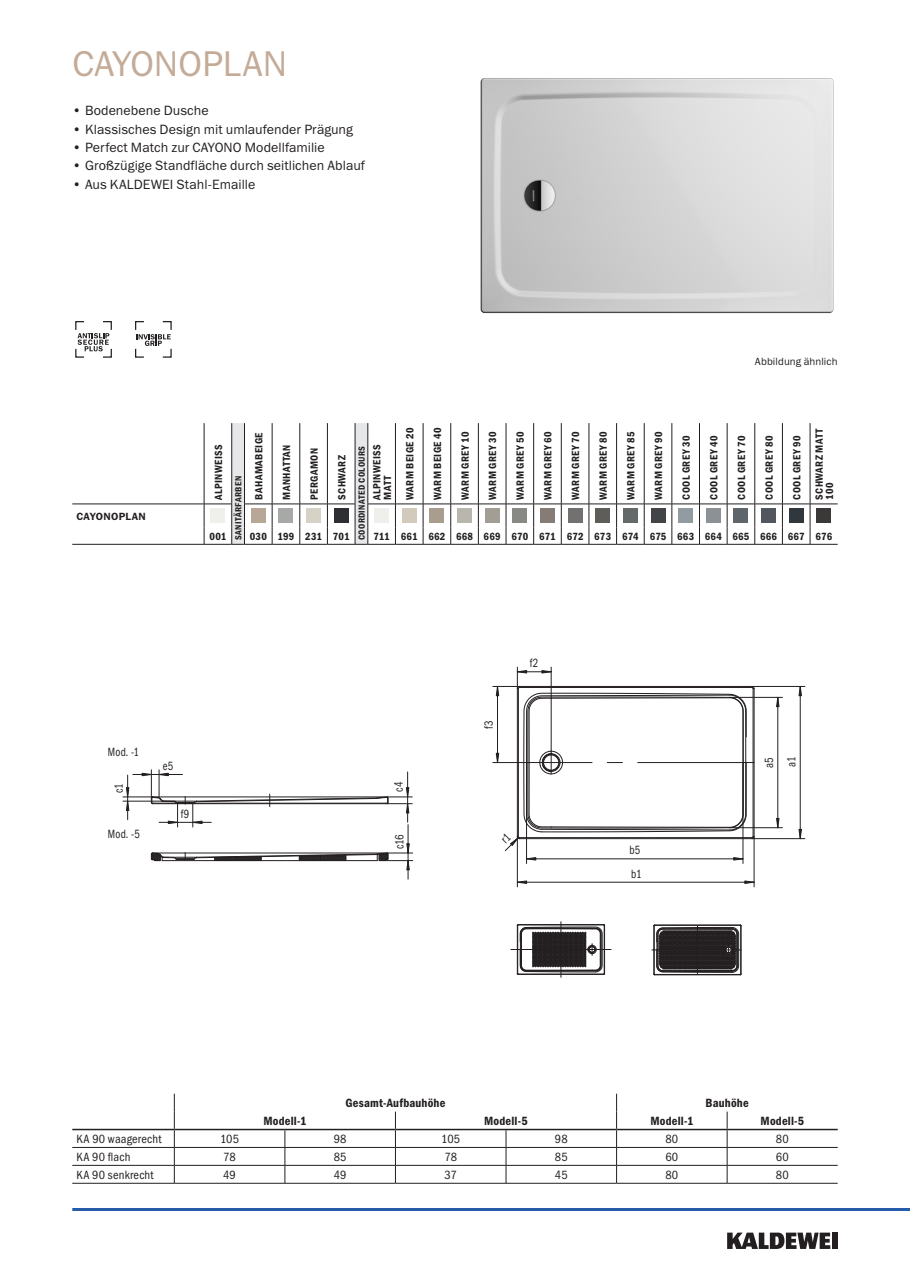
<style>
.page{position:relative;width:910px;height:1280px;background:#fff}
.page>*{position:absolute;margin:0;border:0;box-sizing:border-box;transform-origin:0 0}
.t1{font:36px "Franklin Gothic ITC";color:#c4ab97}
.t2{font:13.5px "Franklin Gothic ITC";letter-spacing:.005em;color:#231f20}
.t3{font:12px "Franklin Gothic Cond ITC";letter-spacing:.015em;color:#231f20}
.t4{font:600 12px "Franklin Gothic Cond ITC";letter-spacing:.015em;color:#231f20}
.t5{font:12px/23.4px "Franklin Gothic Cond ITC";letter-spacing:.015em;color:#231f20;scale:.87 1}
.t6{font:600 10.5px/10.5px "Franklin Gothic Cond ITC";letter-spacing:.03em;color:#231f20}
.t7{font:10.5px "Franklin Gothic ITC";letter-spacing:.01em;color:#231f20}
.t8{font:600 10.5px "Franklin Gothic ITC";letter-spacing:.03em;color:#231f20}
.t9{font:600 9px "Franklin Gothic Cond ITC";letter-spacing:.035em;color:#231f20}
.s1{font-family:"Franklin Gothic Cond ITC"}
</style>
<div class="page">
<div style="left:832px;top:1232px;width:6px;height:17px;background:#231f20"></div>
<svg style="left:727px;top:1232px;width:103px;height:17px"></svg>
<hr style="left:72px;top:1208px;width:838px;height:3px;background:#275caa">
<hr style="left:754px;top:688px;width:1px;height:149px;background:#231f20">
<hr style="left:754px;top:837px;width:1px;height:50px;background:#231f20">
<hr style="left:800px;top:686px;width:1px;height:153px;background:#231f20">
<hr style="left:752px;top:686px;width:53px;height:1px;background:#231f20">
<hr style="left:752px;top:838px;width:53px;height:1px;background:#231f20">
<svg style="left:799px;top:687px;width:3px;height:9px"></svg>
<svg style="left:799px;top:829px;width:3px;height:10px"></svg>
<svg style="left:123px;top:770px;width:290px;height:109px"></svg>
<hr style="left:777px;top:697px;width:1px;height:131px;background:#231f20">
<hr style="left:729px;top:697px;width:53px;height:1px;background:#231f20">
<hr style="left:729px;top:827px;width:53px;height:1px;background:#231f20">
<svg style="left:776px;top:697px;width:3px;height:10px"></svg>
<svg style="left:776px;top:818px;width:3px;height:10px"></svg>
<img style="left:480px;top:78px;width:354px;height:236px">
<svg style="left:135px;top:321px;width:37px;height:37px"></svg>
<svg style="left:75px;top:321px;width:37px;height:37px"></svg>
<hr style="left:72px;top:1129px;width:102px;height:1px;background:#231f20">
<hr style="left:174px;top:1129px;width:111px;height:1px;background:#231f20">
<hr style="left:285px;top:1129px;width:110px;height:1px;background:#231f20">
<hr style="left:395px;top:1129px;width:111px;height:1px;background:#231f20">
<hr style="left:506px;top:1129px;width:111px;height:1px;background:#231f20">
<hr style="left:617px;top:1129px;width:110px;height:1px;background:#231f20">
<hr style="left:727px;top:1129px;width:111px;height:1px;background:#231f20">
<hr style="left:72px;top:1147px;width:102px;height:1px;background:#231f20">
<hr style="left:174px;top:1147px;width:111px;height:1px;background:#231f20">
<hr style="left:285px;top:1147px;width:110px;height:1px;background:#231f20">
<hr style="left:395px;top:1147px;width:111px;height:1px;background:#231f20">
<hr style="left:506px;top:1147px;width:111px;height:1px;background:#231f20">
<hr style="left:617px;top:1147px;width:110px;height:1px;background:#231f20">
<hr style="left:727px;top:1147px;width:111px;height:1px;background:#231f20">
<hr style="left:72px;top:1165px;width:102px;height:1px;background:#231f20">
<hr style="left:72px;top:1183px;width:102px;height:1px;background:#231f20">
<hr style="left:174px;top:1165px;width:111px;height:1px;background:#231f20">
<svg style="left:174px;top:1094px;width:1px;height:89px"></svg>
<hr style="left:174px;top:1183px;width:111px;height:1px;background:#231f20">
<hr style="left:285px;top:1165px;width:110px;height:1px;background:#231f20">
<svg style="left:285px;top:1130px;width:1px;height:53px"></svg>
<hr style="left:285px;top:1183px;width:110px;height:1px;background:#231f20">
<hr style="left:395px;top:1165px;width:111px;height:1px;background:#231f20">
<svg style="left:395px;top:1111px;width:1px;height:72px"></svg>
<hr style="left:395px;top:1183px;width:111px;height:1px;background:#231f20">
<hr style="left:506px;top:1165px;width:111px;height:1px;background:#231f20">
<svg style="left:506px;top:1130px;width:1px;height:53px"></svg>
<hr style="left:506px;top:1183px;width:111px;height:1px;background:#231f20">
<hr style="left:617px;top:1165px;width:110px;height:1px;background:#231f20">
<svg style="left:616px;top:1094px;width:1px;height:89px"></svg>
<hr style="left:617px;top:1183px;width:110px;height:1px;background:#231f20">
<hr style="left:727px;top:1165px;width:111px;height:1px;background:#231f20">
<svg style="left:727px;top:1111px;width:1px;height:72px"></svg>
<hr style="left:727px;top:1183px;width:111px;height:1px;background:#231f20">
<hr style="left:72px;top:544px;width:132px;height:1px;background:#231f20">
<hr style="left:72px;top:504px;width:132px;height:1px;background:#231f20">
<svg style="left:204px;top:423px;width:634px;height:122px"></svg>
<svg style="left:493px;top:666px;width:261px;height:312px"></svg>
<h1 class="t1" style="left:72px;top:42px;width:216px">CAYONOPLAN</h1>
<p class="t2" style="left:72px;top:103px;width:138px"><span class="s1">•</span> Bodenebene Dusche</p>
<p class="t2" style="left:72px;top:121px;width:282px"><span class="s1">•</span> Klassisches Design mit umlaufender Prägung</p>
<p class="t2" style="left:72px;top:139px;width:254px"><span class="s1">•</span> Perfect Match zur CAYONO Modellfamilie</p>
<p class="t2" style="left:72px;top:157px;width:294px"><span class="s1">•</span> Großzügige Standfläche durch seitlichen Ablauf</p>
<p class="t2" style="left:72px;top:176px;width:184px"><span class="s1">•</span> Aus KALDEWEI Stahl-Emaille</p>
<p class="t7" style="left:755px;top:355px;width:84px">Abbildung ähnlich</p>
<p class="t8" style="left:77px;top:510px;width:71px">CAYONOPLAN</p>
<p class="t6" style="left:405px;top:500px;width:73px;rotate:-90deg">WARM BEIGE 20</p>
<p class="t6" style="left:432px;top:500px;width:73px;rotate:-90deg">WARM BEIGE 40</p>
<p class="t6" style="left:460px;top:500px;width:70px;rotate:-90deg">WARM GREY 10</p>
<p class="t6" style="left:487px;top:500px;width:70px;rotate:-90deg">WARM GREY 30</p>
<p class="t6" style="left:515px;top:500px;width:70px;rotate:-90deg">WARM GREY 50</p>
<p class="t6" style="left:543px;top:500px;width:70px;rotate:-90deg">WARM GREY 60</p>
<p class="t6" style="left:570px;top:500px;width:70px;rotate:-90deg">WARM GREY 70</p>
<p class="t6" style="left:598px;top:500px;width:70px;rotate:-90deg">WARM GREY 80</p>
<p class="t6" style="left:626px;top:500px;width:70px;rotate:-90deg">WARM GREY 85</p>
<p class="t6" style="left:653px;top:500px;width:70px;rotate:-90deg">WARM GREY 90</p>
<p class="t6" style="left:681px;top:500px;width:65px;rotate:-90deg">COOL GREY 30</p>
<p class="t6" style="left:709px;top:500px;width:65px;rotate:-90deg">COOL GREY 40</p>
<p class="t6" style="left:736px;top:500px;width:65px;rotate:-90deg">COOL GREY 70</p>
<p class="t6" style="left:764px;top:500px;width:65px;rotate:-90deg">COOL GREY 80</p>
<p class="t6" style="left:786px;top:500px;width:72px;line-height:22.4px;rotate:-90deg">COOL GREY 90<br>SCHWARZ MATT</p>
<p class="t6" style="left:254px;top:500px;width:69px;rotate:-90deg">BAHAMABEIGE</p>
<p class="t6" style="left:213px;top:500px;width:57px;rotate:-90deg">ALPINWEISS</p>
<p class="t6" style="left:281px;top:500px;width:57px;rotate:-90deg">MANHATTAN</p>
<p class="t6" style="left:309px;top:500px;width:53px;rotate:-90deg">PERGAMON</p>
<p class="t6" style="left:337px;top:500px;width:46px;rotate:-90deg">SCHWARZ</p>
<p class="t9" style="left:357px;top:540px;width:95px;rotate:-90deg">COORDINATED COLOURS</p>
<p class="t6" style="left:372px;top:500px;width:57px;rotate:-90deg">ALPINWEISS<br>MATT</p>
<p class="t9" style="left:233px;top:540px;width:65px;rotate:-90deg">SANITÄRFARBEN</p>
<p class="t6" style="left:824px;top:500px;width:19px;rotate:-90deg">100</p>
<p class="t6" style="left:209px;top:531px;width:18px">001</p>
<p class="t6" style="left:250px;top:531px;width:101px">030 199 231 701</p>
<p class="t6" style="left:373px;top:531px;width:460px">711 661 662 668 669 670 671 672 673 674 675 663 664 665 666 667 676</p>
<p class="t5" style="left:108px;top:740px;width:37px">Mod. -1</p>
<p class="t5" style="left:107px;top:793px;width:13px;rotate:-90deg">c1</p>
<p class="t5" style="left:108px;top:823px;width:38px">Mod. -5</p>
<p class="t5" style="left:477px;top:729px;width:11px;rotate:-90deg">f3</p>
<p class="t5" style="left:530px;top:651px;width:11px">f2</p>
<p class="t5" style="left:163px;top:754px;width:14px">e5</p>
<p class="t5" style="left:780px;top:767px;width:13px;rotate:-90deg">a1</p>
<p class="t5" style="left:181px;top:802px;width:11px">f9</p>
<p class="t5" style="left:757px;top:768px;width:14px;rotate:-90deg">a5</p>
<p class="t5" style="left:387px;top:792px;width:13px;rotate:-90deg">c4</p>
<p class="t5" style="left:388px;top:849px;width:19px;rotate:-90deg">c16</p>
<p class="t5" style="left:629px;top:838px;width:15px">b5 b1</p>
<p class="t4" style="left:345px;top:1096px;width:101px">Gesamt-Aufbauhöhe</p>
<p class="t4" style="left:705px;top:1096px;width:45px">Bauhöhe</p>
<p class="t4" style="left:263px;top:1114px;width:44px">Modell-1</p>
<p class="t4" style="left:484px;top:1114px;width:45px">Modell-5</p>
<p class="t4" style="left:650px;top:1114px;width:44px">Modell-1</p>
<p class="t4" style="left:761px;top:1114px;width:45px">Modell-5</p>
<p class="t3" style="left:77px;top:1132px;width:87px">KA 90 waagerecht</p>
<p class="t3" style="left:220px;top:1132px;width:20px">105</p>
<p class="t3" style="left:334px;top:1132px;width:14px">98</p>
<p class="t3" style="left:441px;top:1132px;width:20px">105</p>
<p class="t3" style="left:555px;top:1132px;width:14px">98</p>
<p class="t3" style="left:665px;top:1132px;width:14px">80</p>
<p class="t3" style="left:776px;top:1132px;width:14px">80</p>
<p class="t3" style="left:77px;top:1150px;width:56px">KA 90 flach</p>
<p class="t3" style="left:223px;top:1150px;width:14px">78</p>
<p class="t3" style="left:334px;top:1150px;width:14px">85</p>
<p class="t3" style="left:444px;top:1150px;width:14px">78</p>
<p class="t3" style="left:555px;top:1150px;width:14px">85</p>
<p class="t3" style="left:665px;top:1150px;width:14px">60</p>
<p class="t3" style="left:776px;top:1150px;width:14px">60</p>
<p class="t3" style="left:77px;top:1168px;width:79px">KA 90 senkrecht</p>
<p class="t3" style="left:223px;top:1168px;width:14px">49</p>
<p class="t3" style="left:334px;top:1168px;width:14px">49</p>
<p class="t3" style="left:445px;top:1168px;width:14px">37</p>
<p class="t3" style="left:555px;top:1168px;width:14px">45</p>
<p class="t3" style="left:665px;top:1168px;width:14px">80</p>
<p class="t3" style="left:776px;top:1168px;width:14px">80</p>
</div>
